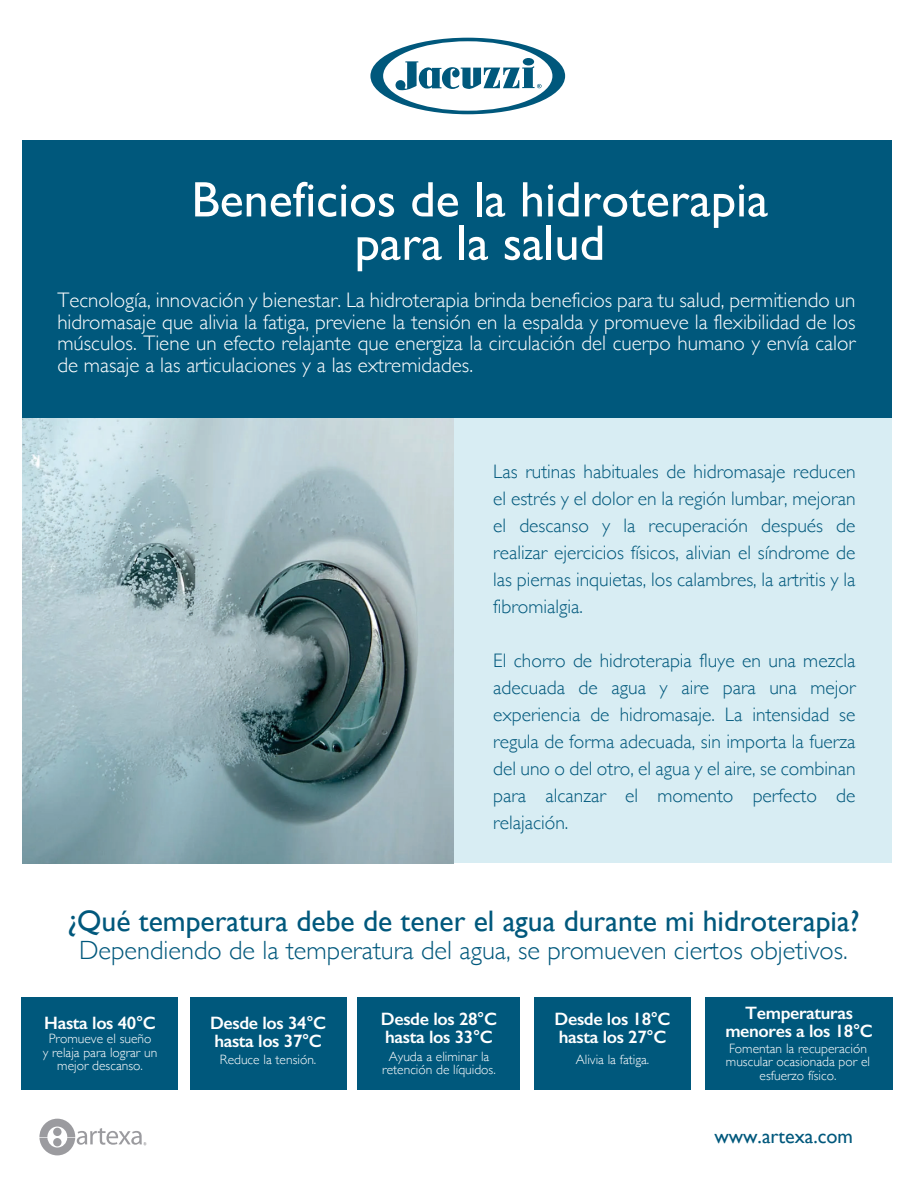
<style>
.page{position:relative;width:918px;height:1188px;background:#fff}
.page>*{position:absolute;margin:0;border:0;box-sizing:border-box;transform-origin:0 0}
.t1{font:50.1px/43.3px "Gill Sans";color:#fff;text-align:center}
.t2{font:29.7px "Gill Sans";color:#00587c}
.t3{font:300 26.4px "Gill Sans";color:#00587c}
.t4{font:300 21px/21.5px "Gill Sans";color:#fff;text-align:justify}
.t5{font:20.1px "Gill Sans";color:#00587c}
.t6{font:300 19.5px/27px "Gill Sans";color:#00587c;text-align:justify}
.t7{font:600 18px/18px "Gill Sans";letter-spacing:-.02em;color:#fff}
.t8{font:300 13.5px/13.5px "Gill Sans";color:#fff;text-align:center}
</style>
<div class="page">
<div style="left:22px;top:997px;width:156px;height:92px;background:#00587c"></div>
<div style="left:453px;top:418px;width:439px;height:445px;background:#d8edf3"></div>
<div style="left:22px;top:141px;width:870px;height:277px;background:#00587c"></div>
<svg style="left:39px;top:1119px;width:108px;height:36px"></svg>
<div style="left:190px;top:997px;width:156px;height:92px;background:#00587c"></div>
<div style="left:358px;top:997px;width:162px;height:92px;background:#00587c"></div>
<div style="left:534px;top:997px;width:157px;height:92px;background:#00587c"></div>
<div style="left:705px;top:997px;width:187px;height:92px;background:#00587c"></div>
<img style="left:22px;top:418px;width:431px;height:445px">
<svg style="left:370px;top:38px;width:195px;height:76px"></svg>
<h1 class="t1" style="left:191px;top:177px;width:579px">Beneficios de la hidroterapia para la salud</h1>
<p class="t4" style="left:57px;top:289px;width:800px">Tecnología, innovación y bienestar. La hidroterapia brinda beneficios para tu salud, permitiendo un hidromasaje que alivia la fatiga, previene la tensión en la espalda y promueve la flexibilidad de los músculos. Tiene un efecto relajante que energiza la circulación del cuerpo humano y envía calor de masaje a las articulaciones y a las extremidades.</p>
<p class="t6" style="left:493px;top:457px;width:364px">Las rutinas habituales de hidromasaje reducen el estrés y el dolor en la región lumbar, mejoran el descanso y la recuperación después de realizar ejercicios físicos, alivian el síndrome de las piernas inquietas, los calambres, la artritis y la fibromialgia.</p>
<p class="t6" style="left:493px;top:646px;width:364px">El chorro de hidroterapia fluye en una mezcla adecuada de agua y aire para una mejor experiencia de hidromasaje. La intensidad se regula de forma adecuada, sin importa la fuerza del uno o del otro, el agua y el aire, se combinan para alcanzar el momento perfecto de relajación.</p>
<h2 class="t2" style="left:67px;top:904px;width:794px">¿Qué temperatura debe de tener el agua durante mi hidroterapia?</h2>
<h3 class="t3" style="left:79px;top:930px;width:770px">Dependiendo de la temperatura del agua, se promueven ciertos objetivos.</h3>
<p class="t7" style="left:44px;top:1014px;width:113px">Hasta los 40°C</p>
<p class="t8" style="left:43px;top:1031px;width:116px">Promueve el sueño<br>y relaja para lograr un mejor descanso.</p>
<p class="t7" style="left:210px;top:1014px;width:118px">Desde los 34°C hasta los 37°C</p>
<p class="t8" style="left:220px;top:1053px;width:98px">Reduce la tensión.</p>
<p class="t7" style="left:381px;top:1010px;width:118px">Desde los 28°C hasta los 33°C</p>
<p class="t8" style="left:382px;top:1049px;width:115px">Ayuda a eliminar la retención de líquidos.</p>
<p class="t7" style="left:555px;top:1010px;width:118px">Desde los 18°C hasta los 27°C</p>
<p class="t8" style="left:576px;top:1053px;width:75px">Alivia la fatiga.</p>
<p class="t7" style="left:725px;top:1004px;width:149px;text-align:center">Temperaturas menores a los 18°C</p>
<p class="t8" style="left:726px;top:1041px;width:146px">Fomentan la recuperación muscular ocasionada por el esfuerzo físico.</p>
<p class="t5" style="left:714px;top:1124px;width:140px">www.artexa.com</p>
</div>
